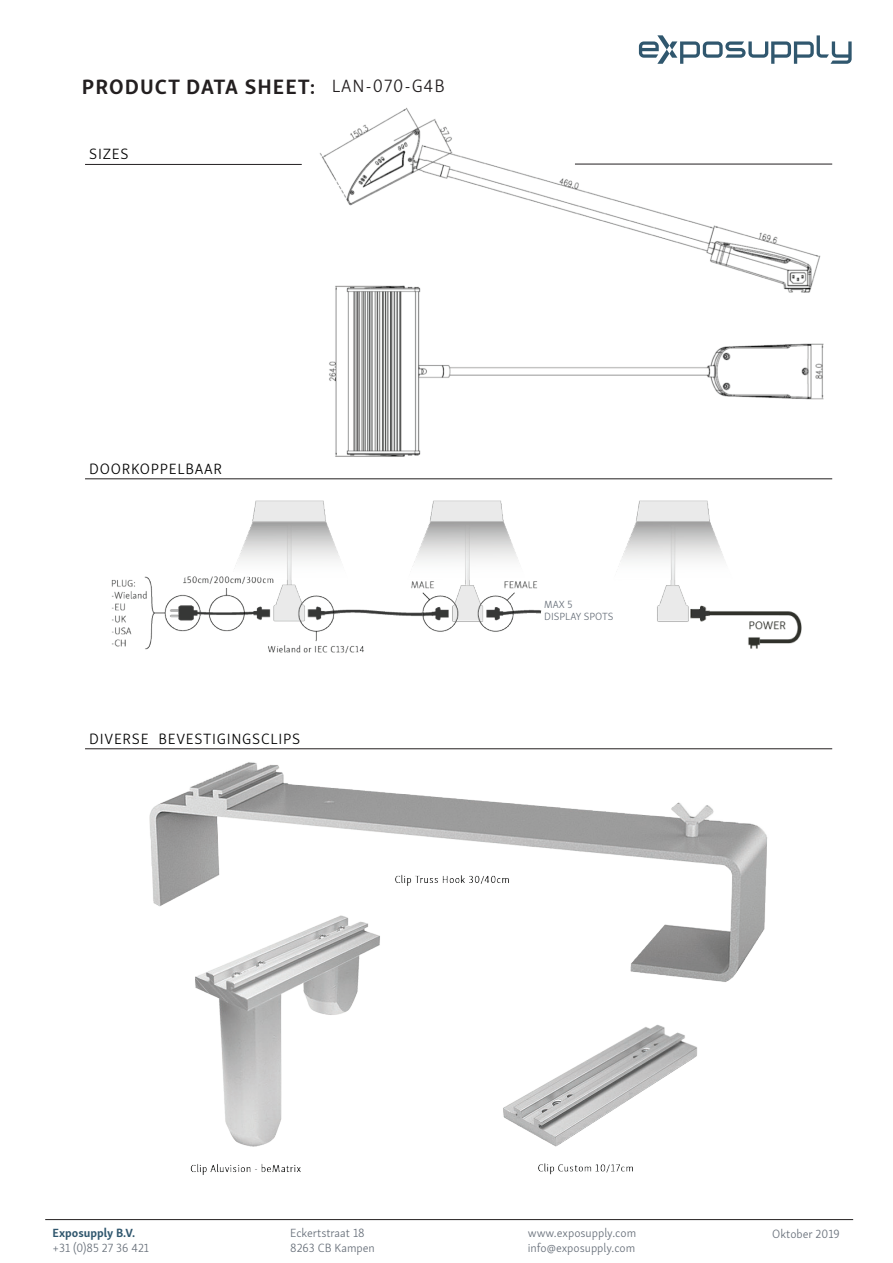
<style>
.page{position:relative;width:893px;height:1263px;background:#fff}
.page>*{position:absolute;margin:0;border:0;box-sizing:border-box;transform-origin:0 0}
.t1{font:700 21px "Skolar Sans Latn";letter-spacing:.05em;color:#231f20}
.t2{font:300 15px "Skolar Sans Latn";letter-spacing:.05em;color:#000}
.t3{font:300 12px/15px "Skolar Sans Latn";color:#69717b}
.t4{font:700 12px "Skolar Sans Latn";color:#30576e}
.t5{font:300 10.5px/12.6px "Skolar Sans Latn";color:#69717b}
.s1{font-weight:300;font-size:18px}
</style>
<div class="page">
<hr style="left:45px;top:1219px;width:808px;height:1px;background:#231f20">
<svg style="left:639px;top:35px;width:213px;height:29px"></svg>
<img style="left:149px;top:762px;width:618px;height:413px">
<hr style="left:85px;top:164px;width:257px;height:1px;background:#231f20">
<hr style="left:85px;top:479px;width:747px;height:1px;background:#231f20">
<hr style="left:85px;top:748px;width:747px;height:1px;background:#231f20">
<img style="left:302px;top:107px;width:530px;height:350px">
<img style="left:111px;top:500px;width:431px;height:154px">
<img style="left:739px;top:611px;width:63px;height:38px">
<img style="left:618px;top:500px;width:121px;height:122px">
<div style="left:202px;top:572px;width:53px;height:16px;background:#fff;border-radius:50%"></div>
<img style="left:154px;top:574px;width:129px;height:28px">
<div style="left:544px;top:600px;width:86px;height:46px;background:#fff"></div>
<h1 class="t1" style="left:82px;top:76px;width:364px">PRODUCT DATA SHEET: <span class="s1">LAN-070-G4B</span></h1>
<p class="t2" style="left:89px;top:147px;width:41px">SIZES</p>
<p class="t2" style="left:89px;top:462px;width:134px">DOORKOPPELBAAR</p>
<p class="t2" style="left:89px;top:732px;width:212px">DIVERSE BEVESTIGINGSCLIPS</p>
<p class="t5" style="left:544px;top:598px;width:71px">MAX 5<br>DISPLAY SPOTS</p>
<p class="t3" style="left:290px;top:1225px;width:86px">Eckertstraat 18<br>8263 CB Kampen</p>
<p class="t3" style="left:528px;top:1225px;width:110px">www.exposupply.com info@exposupply.com</p>
<p class="t4" style="left:53px;top:1226px;width:84px">Exposupply B.V.</p>
<p class="t3" style="left:772px;top:1226px;width:69px">Oktober 2019</p>
<p class="t3" style="left:53px;top:1240px;width:98px">+31 (0)85 27 36 421</p>
</div>
